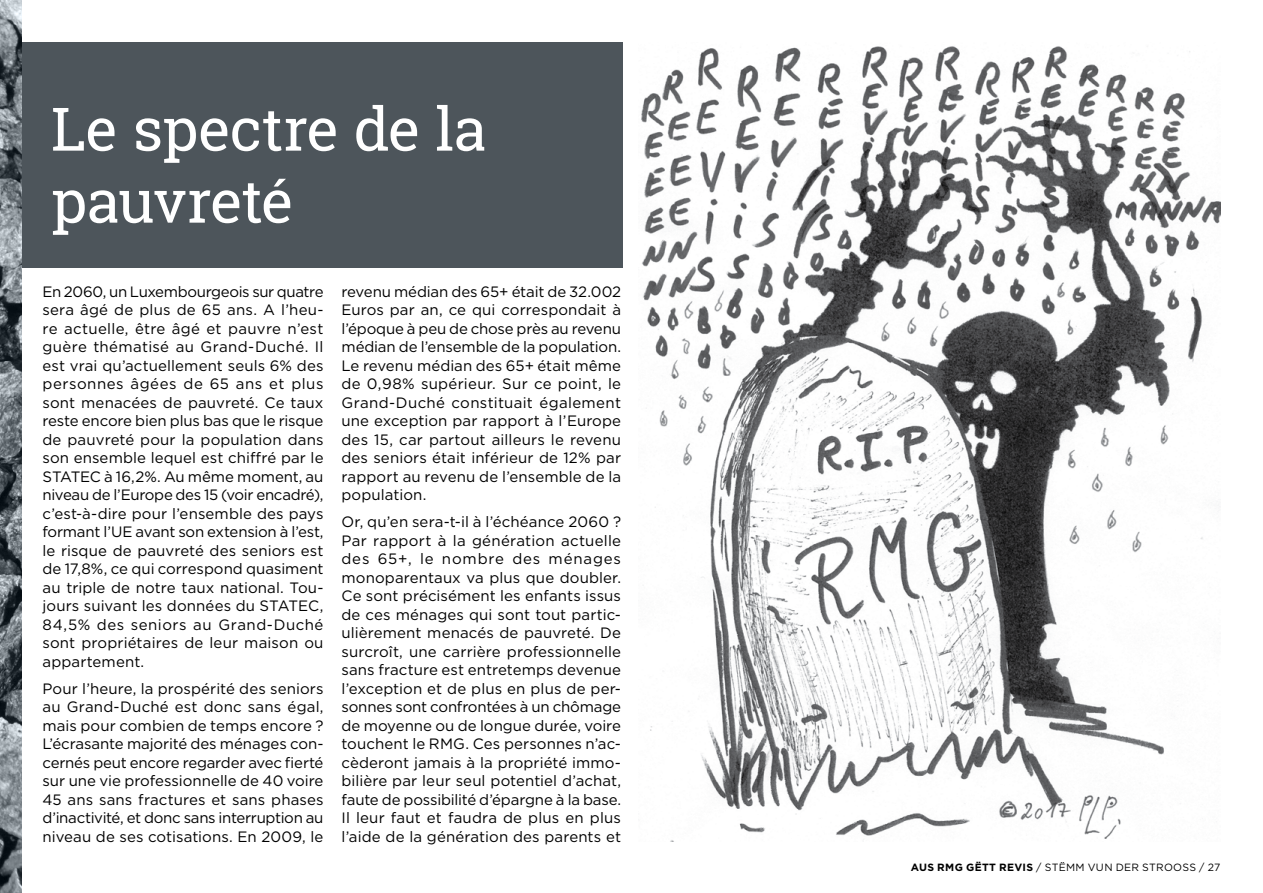
<style>
.page{position:relative;width:1263px;height:893px;background:#fff}
.page>*{position:absolute;margin:0;border:0;box-sizing:border-box;transform-origin:0 0}
.t1{font:60px/72px "Roboto Slab";letter-spacing:-.015em;color:#fff}
.t2{font:15px/18.5px "Gotham";letter-spacing:.01em;color:#000;text-align:justify}
.t3{font:10.5px "Gotham";letter-spacing:.025em;color:#000}
.s1{font-weight:700}
</style>
<div class="page">
<div style="left:0;top:43px;width:111px;height:225px;background:#4d555b"></div>
<div style="left:43px;top:43px;width:579px;height:225px;background:#4d555b"></div>
<img style="left:641px;top:46px;width:579px;height:796px">
<img style="left:0;top:0;width:21px;height:893px">
<h1 class="t1" style="left:51px;top:92px;width:437px">Le spectre de la pauvreté</h1>
<p class="t2" style="left:43px;top:282px;width:282px">En 2060, un Luxembourgeois sur quatre sera âgé de plus de 65 ans. A l’heu&shy;re actuelle, être âgé et pauvre n’est guère thématisé au Grand-Duché. Il est vrai qu’actuellement seuls 6% des personnes âgées de 65 ans et plus sont menacées de pauvreté. Ce taux reste encore bien plus bas que le risque de pauvreté pour la population dans son ensemble lequel est chiffré par le STATEC à 16,2%. Au même moment, au niveau de l’Europe des 15 (voir encadré), c’est-à-dire pour l’ensemble des pays formant l’UE avant son extension à l’est, le risque de pauvreté des seniors est de 17,8%, ce qui correspond quasiment au triple de notre taux national. Tou&shy;jours suivant les données du STATEC, 84,5% des seniors au Grand-Duché sont propriétaires de leur maison ou appartement.</p>
<p class="t2" style="left:43px;top:679px;width:283px">Pour l’heure, la prospérité des seniors au Grand-Duché est donc sans égal, mais pour combien de temps encore ?<br>L’écrasante majorité des ménages con&shy;cernés peut encore regarder avec fierté sur une vie professionnelle de 40 voire 45 ans sans fractures et sans phases d’inactivité, et donc sans interruption au niveau de ses cotisations. En 2009, le</p>
<p class="t2" style="left:341px;top:282px;width:281px">revenu médian des 65+ était de 32.002<br>Euros par an, ce qui correspondait à l’époque à peu de chose près au revenu médian de l’ensemble de la population.<br>Le revenu médian des 65+ était même de 0,98% supérieur. Sur ce point, le Grand-Duché constituait également une exception par rapport à l’Europe des 15, car partout ailleurs le revenu des seniors était inférieur de 12% par rapport au revenu de l’ensemble de la population.</p>
<p class="t2" style="left:341px;top:512px;width:281px">Or, qu’en sera-t-il à l’échéance 2060 ?<br>Par rapport à la génération actuelle des 65+, le nombre des ménages monoparentaux va plus que doubler.<br>Ce sont précisément les enfants issus de ces ménages qui sont tout partic&shy;ulièrement menacés de pauvreté. De surcroît, une carrière professionnelle sans fracture est entretemps devenue l’exception et de plus en plus de per&shy;sonnes sont confrontées à un chômage de moyenne ou de longue durée, voire touchent le RMG. Ces personnes n’ac&shy;cèderont jamais à la propriété immo&shy;bilière par leur seul potentiel d’achat, faute de possibilité d’épargne à la base.<br>Il leur faut et faudra de plus en plus l’aide de la génération des parents et</p>
<p class="t3" style="left:911px;top:860px;width:311px"><span class="s1">Aus RMG gëtt REVIS</span> / STËMM VUN DER STROOSS / 27</p>
</div>
